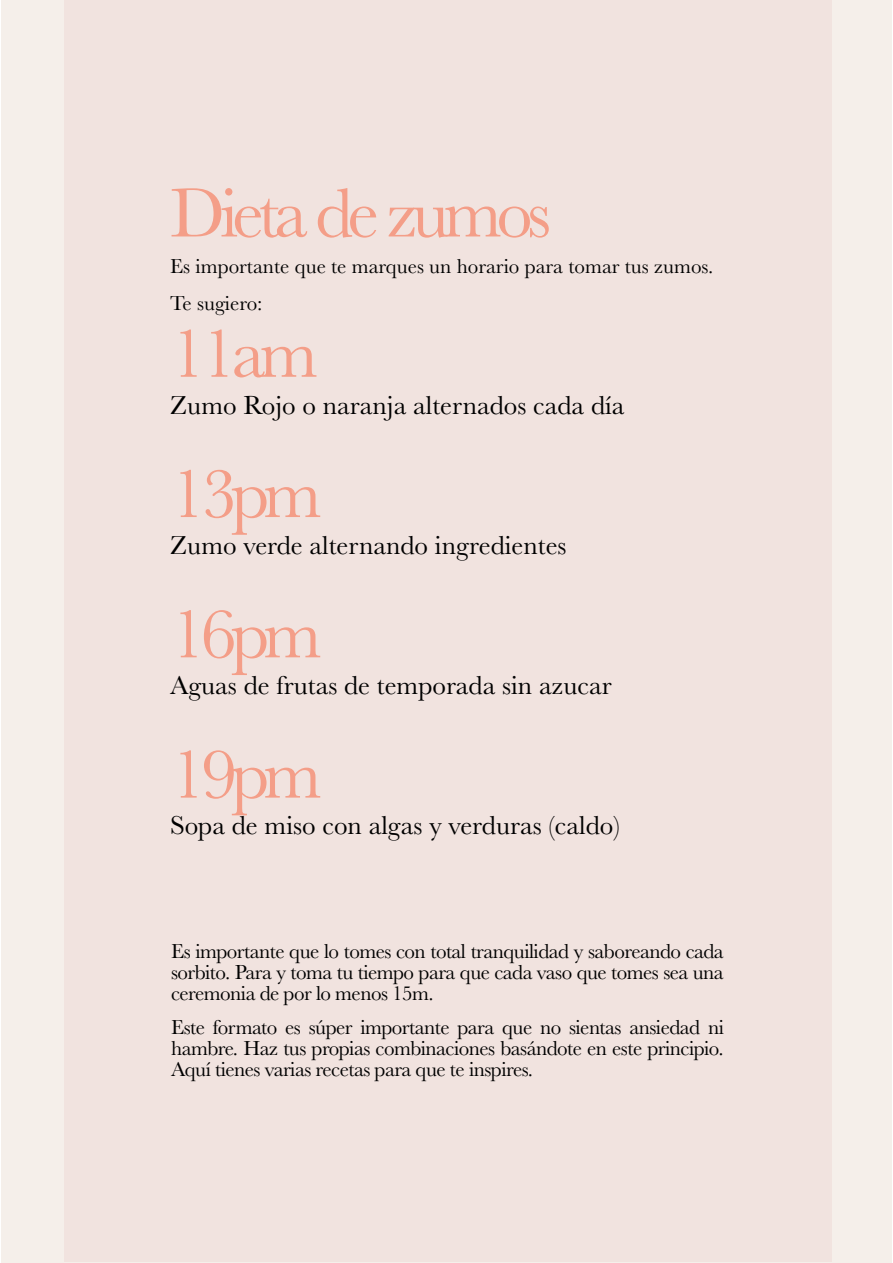
<style>
.page{position:relative;width:893px;height:1263px;background:#fff}
.page>*{position:absolute;margin:0;border:0;box-sizing:border-box;transform-origin:0 0}
.t1{font:72px "Baskerville MT Std";letter-spacing:-.075em;color:#f49e88}
.t2{font:27px "Baskerville";color:#000}
.t3{font:21px/21px "Baskerville";letter-spacing:-.025em;color:#000;text-align:justify}
.t4{font:21px/36.8px "Baskerville";color:#000}
</style>
<div class="page">
<div style="left:1px;top:0;width:891px;height:1263px;background:#f5efea"></div>
<div style="left:64px;top:0;width:767px;height:1262px;background:#f1e3df"></div>
<h1 class="t1" style="left:170px;top:171px;width:383px">Dieta de zumos</h1>
<p class="t4" style="left:170px;top:248px;width:545px">Es importante que te marques un horario para tomar tus zumos.<br>Te sugiero:</p>
<h1 class="t1" style="left:170px;top:312px;width:149px">11am</h1>
<p class="t2" style="left:170px;top:388px;width:456px">Zumo Rojo o naranja alternados cada día</p>
<h1 class="t1" style="left:170px;top:452px;width:153px">13pm</h1>
<p class="t2" style="left:170px;top:528px;width:398px">Zumo verde alternando ingredientes</p>
<h1 class="t1" style="left:170px;top:592px;width:153px">16pm</h1>
<p class="t2" style="left:170px;top:668px;width:443px">Aguas de frutas de temporada sin azucar</p>
<h1 class="t1" style="left:170px;top:733px;width:153px">19pm</h1>
<p class="t2" style="left:170px;top:808px;width:451px">Sopa de miso con algas y verduras (caldo)</p>
<p class="t3" style="left:171px;top:941px;width:554px">Es importante que lo tomes con total tranquilidad y saboreando cada sorbito. Para y toma tu tiempo para que cada vaso que tomes sea una ceremonia de por lo menos 15m.</p>
<p class="t3" style="left:171px;top:1017px;width:554px">Este formato es súper importante para que no sientas ansiedad ni hambre. Haz tus propias combinaciones basándote en este principio.<br>Aquí tienes varias recetas para que te inspires.</p>
</div>
